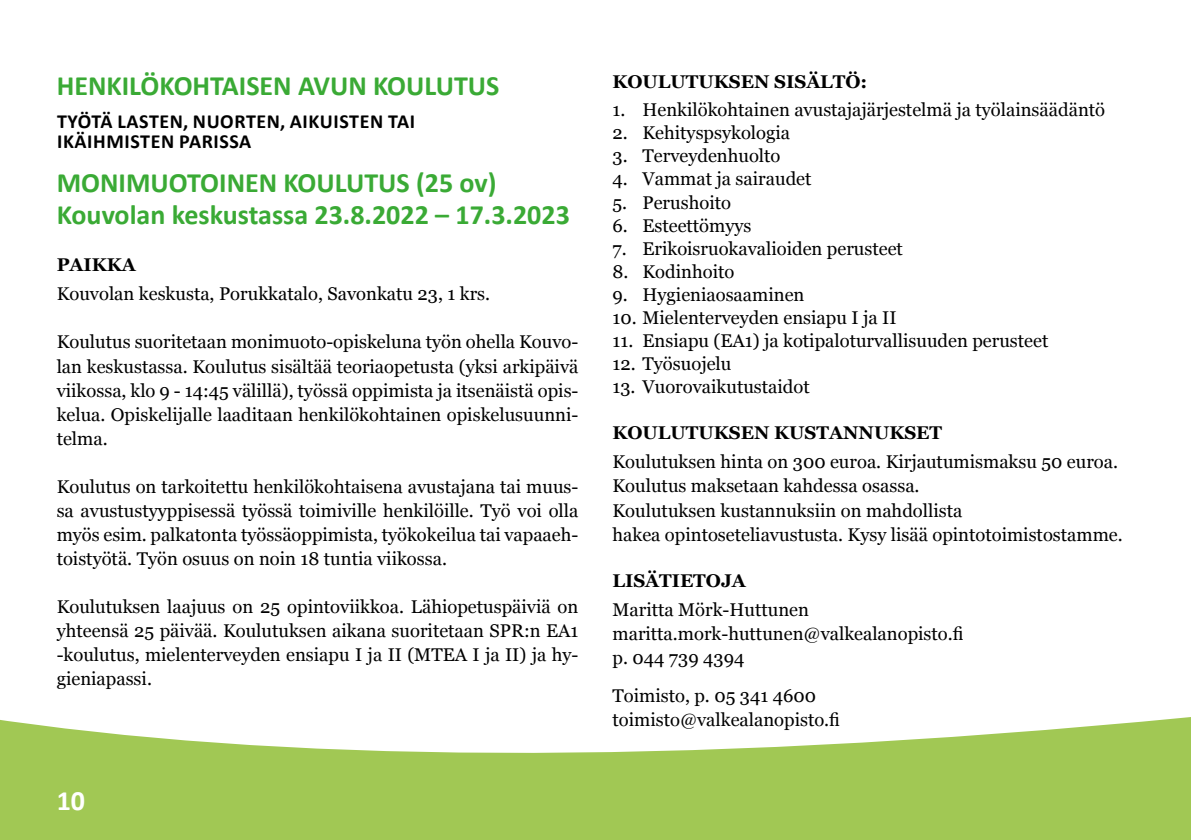
<style>
.page{position:relative;width:1191px;height:840px;background:#fff}
.page>*{position:absolute;margin:0;border:0;box-sizing:border-box;transform-origin:0 0}
.t1{font:700 28px/32px "Calibri";color:#3aaa35}
.t2{font:700 28px "Calibri";color:#fff}
.t3{font:700 20px/20px "Calibri";letter-spacing:.03em;color:#000}
.t4{font:18.4px/24px "Georgia";color:#000;text-align:justify}
.t5{font:700 18.4px "Georgia";color:#000}
</style>
<div class="page">
<svg style="left:0;top:717px;width:1191px;height:122px;fill:#a1c854"></svg>
<h1 class="t1" style="left:57px;top:68px;width:444px">HENKILÖKOHTAISEN AVUN KOULUTUS</h1>
<p class="t3" style="left:57px;top:111px;width:359px">TYÖTÄ LASTEN, NUORTEN, AIKUISTEN TAI<br>IKÄIHMISTEN PARISSA</p>
<h1 class="t1" style="left:57px;top:165px;width:514px">MONIMUOTOINEN KOULUTUS (25 ov)<br>Kouvolan keskustassa 23.8.2022 – 17.3.2023</h1>
<p class="t5" style="left:57px;top:250px;width:81px">PAIKKA</p>
<p class="t4" style="left:57px;top:281px;width:435px">Kouvolan keskusta, Porukkatalo, Savonkatu 23, 1 krs.</p>
<p class="t4" style="left:57px;top:329px;width:523px">Koulutus suoritetaan monimuoto-opiskeluna työn ohella Kouvo&shy;lan keskustassa. Koulutus sisältää teoriaopetusta (yksi arkipäivä viikossa, klo 9 - 14:45 välillä), työssä oppimista ja itsenäistä opis&shy;kelua. Opiskelijalle laaditaan henkilökohtainen opiskelusuunni&shy;telma.</p>
<p class="t4" style="left:57px;top:473px;width:523px">Koulutus on tarkoitettu henkilökohtaisena avustajana tai muus&shy;sa avustustyyppisessä työssä toimiville henkilöille. Työ voi olla myös esim. palkatonta työssäoppimista, työkokeilua tai vapaaeh&shy;toistyötä. Työn osuus on noin 18 tuntia viikossa.</p>
<p class="t4" style="left:57px;top:593px;width:523px">Koulutuksen laajuus on 25 opintoviikkoa. Lähiopetuspäiviä on yhteensä 25 päivää. Koulutuksen aikana suoritetaan SPR:n EA1 -koulutus, mielenterveyden ensiapu I ja II (MTEA I ja II) ja hy&shy;gieniapassi.</p>
<h1 class="t2" style="left:57px;top:780px;width:30px">10</h1>
<p class="t5" style="left:612px;top:67px;width:256px">KOULUTUKSEN SISÄLTÖ:</p>
<p class="t4" style="left:612px;top:97px;width:494px">1. Henkilökohtainen avustajajärjestelmä ja työlainsäädäntö</p>
<p class="t4" style="left:612px;top:120px;width:179px">2. Kehityspsykologia</p>
<p class="t4" style="left:612px;top:143px;width:169px">3. Terveydenhuolto</p>
<p class="t4" style="left:612px;top:166px;width:200px">4. Vammat ja sairaudet</p>
<p class="t4" style="left:612px;top:189px;width:120px">5. Perushoito</p>
<p class="t4" style="left:612px;top:212px;width:140px">6. Esteettömyys</p>
<p class="t4" style="left:612px;top:235px;width:292px">7. Erikoisruokavalioiden perusteet</p>
<p class="t4" style="left:612px;top:258px;width:123px">8. Kodinhoito</p>
<p class="t4" style="left:612px;top:281px;width:193px">9. Hygieniaosaaminen</p>
<p class="t4" style="left:612px;top:304px;width:285px">10. Mielenterveyden ensiapu I ja II</p>
<p class="t4" style="left:612px;top:327px;width:437px">11. Ensiapu (EA1) ja kotipaloturvallisuuden perusteet</p>
<p class="t4" style="left:612px;top:350px;width:120px">12. Työsuojelu</p>
<p class="t4" style="left:612px;top:373px;width:199px">13. Vuorovaikutustaidot</p>
<p class="t5" style="left:612px;top:418px;width:331px">KOULUTUKSEN KUSTANNUKSET</p>
<p class="t4" style="left:612px;top:449px;width:512px;text-align:left">Koulutuksen hinta on 300 euroa. Kirjautumismaksu 50 euroa.<br>Koulutus maksetaan kahdessa osassa.<br>Koulutuksen kustannuksiin on mahdollista<br>hakea opintoseteliavustusta. Kysy lisää opintotoimistostamme.</p>
<p class="t5" style="left:612px;top:566px;width:135px">LISÄTIETOJA</p>
<p class="t4" style="left:612px;top:596px;width:352px;text-align:left">Maritta Mörk-Huttunen maritta.mork-huttunen@valkealanopisto.fi p. 044 739 4394</p>
<p class="t4" style="left:612px;top:682px;width:229px">Toimisto, p. 05 341 4600 toimisto@valkealanopisto.fi</p>
</div>
